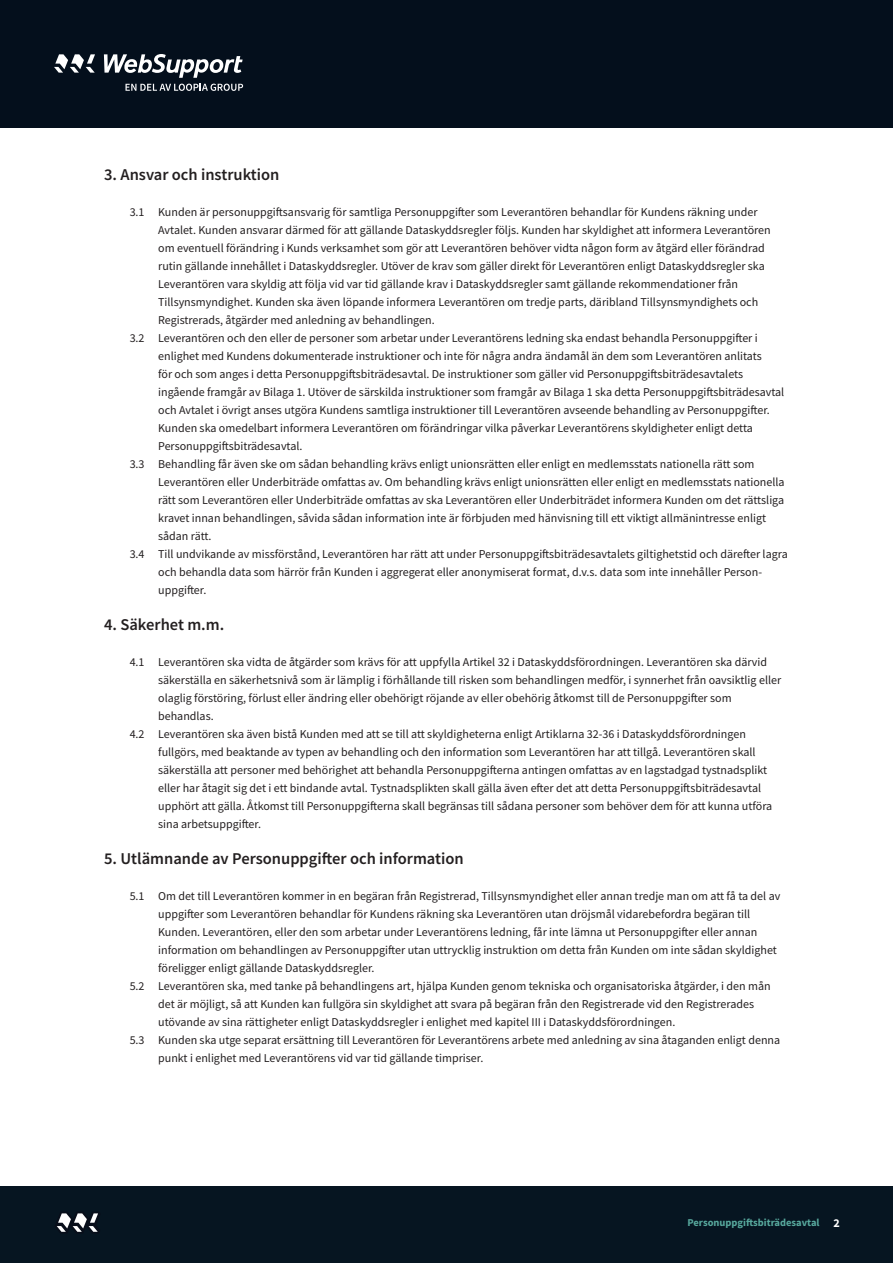
<style>
.page{position:relative;width:893px;height:1263px;background:#fff}
.page>*{position:absolute;margin:0;border:0;box-sizing:border-box;transform-origin:0 0}
.t1{font:600 16.5px "Source Sans Pro";color:#231f20}
.t2{font:12px/18px "Source Sans Pro";color:#231f20}
.t3{font:700 12px "Source Sans Pro";color:#fff}
.t4{font:700 10.5px "Source Sans Pro";color:#57a89d}
</style>
<div class="page">
<div style="left:0;top:0;width:893px;height:128px;background:#040f1c"></div>
<svg style="left:125px;top:84px;width:118px;height:7px"></svg>
<svg style="left:54px;top:54px;width:189px;height:24px"></svg>
<div style="left:0;top:1186px;width:893px;height:77px;background:#061521"></div>
<svg style="left:56px;top:1213px;width:42px;height:19px"></svg>
<p class="t1" style="left:104px;top:164px;width:177px">3. Ansvar och instruktion</p>
<p class="t2" style="left:158px;top:203px;width:614px;text-indent:-28px">3.1 Kunden är personuppgiftsansvarig för samtliga Personuppgifter som Leverantören behandlar för Kundens räkning under Avtalet. Kunden ansvarar därmed för att gällande Dataskyddsregler följs. Kunden har skyldighet att informera Leverantören om eventuell förändring i Kunds verksamhet som gör att Leverantören behöver vidta någon form av åtgärd eller förändrad rutin gällande innehållet i Dataskyddsregler. Utöver de krav som gäller direkt för Leverantören enligt Dataskyddsregler ska Leverantören vara skyldig att följa vid var tid gällande krav i Dataskyddsregler samt gällande rekommendationer från Tillsynsmyndighet. Kunden ska även löpande informera Leverantören om tredje parts, däribland Tillsynsmyndighets och Registrerads, åtgärder med anledning av behandlingen.</p>
<p class="t2" style="left:158px;top:329px;width:628px;text-indent:-28px">3.2 Leverantören och den eller de personer som arbetar under Leverantörens ledning ska endast behandla Personuppgifter i enlighet med Kundens dokumenterade instruktioner och inte för några andra ändamål än dem som Leverantören anlitats<br>för och som anges i detta Personuppgiftsbiträdesavtal. De instruktioner som gäller vid Personuppgiftsbiträdesavtalets ingående framgår av Bilaga 1. Utöver de särskilda instruktioner som framgår av Bilaga 1 ska detta Personuppgiftsbiträdesavtal och Avtalet i övrigt anses utgöra Kundens samtliga instruktioner till Leverantören avseende behandling av Personuppgifter.<br>Kunden ska omedelbart informera Leverantören om förändringar vilka påverkar Leverantörens skyldigheter enligt detta Personuppgiftsbiträdesavtal.</p>
<p class="t2" style="left:158px;top:455px;width:628px;text-indent:-28px">3.3 Behandling får även ske om sådan behandling krävs enligt unionsrätten eller enligt en medlemsstats nationella rätt som<br>Leverantören eller Underbiträde omfattas av. Om behandling krävs enligt unionsrätten eller enligt en medlemsstats nationella</p>
<p class="t2" style="left:158px;top:491px;width:627px">rätt som Leverantören eller Underbiträde omfattas av ska Leverantören eller Underbiträdet informera Kunden om det rättsliga kravet innan behandlingen, såvida sådan information inte är förbjuden med hänvisning till ett viktigt allmänintresse enligt sådan rätt.</p>
<p class="t2" style="left:130px;top:545px;width:659px">3.4 Till undvikande av missförstånd, Leverantören har rätt att under Personuppgiftsbiträdesavtalets giltighetstid och därefter lagra</p>
<p class="t2" style="left:158px;top:563px;width:605px">och behandla data som härrör från Kunden i aggregerat eller anonymiserat format, d.v.s. data som inte innehåller Person-</p>
<p class="t2" style="left:158px;top:581px;width:50px">uppgifter.</p>
<p class="t1" style="left:104px;top:614px;width:122px">4. Säkerhet m.m.</p>
<p class="t2" style="left:130px;top:653px;width:639px">4.1 Leverantören ska vidta de åtgärder som krävs för att uppfylla Artikel 32 i Dataskyddsförordningen. Leverantören ska därvid</p>
<p class="t2" style="left:158px;top:671px;width:625px">säkerställa en säkerhetsnivå som är lämplig i förhållande till risken som behandlingen medför, i synnerhet från oavsiktlig eller olaglig förstöring, förlust eller ändring eller obehörigt röjande av eller obehörig åtkomst till de Personuppgifter som behandlas.</p>
<p class="t2" style="left:158px;top:725px;width:616px;text-indent:-28px">4.2 Leverantören ska även bistå Kunden med att se till att skyldigheterna enligt Artiklarna 32-36 i Dataskyddsförordningen fullgörs, med beaktande av typen av behandling och den information som Leverantören har att tillgå. Leverantören skall säkerställa att personer med behörighet att behandla Personuppgifterna antingen omfattas av en lagstadgad tystnadsplikt eller har åtagit sig det i ett bindande avtal. Tystnadsplikten skall gälla även efter det att detta Personuppgiftsbiträdesavtal upphört att gälla. Åtkomst till Personuppgifterna skall begränsas till sådana personer som behöver dem för att kunna utföra sina arbetsuppgifter.</p>
<p class="t1" style="left:104px;top:848px;width:361px">5. Utlämnande av Personuppgifter och information</p>
<p class="t2" style="left:158px;top:887px;width:624px;text-indent:-28px">5.1 Om det till Leverantören kommer in en begäran från Registrerad, Tillsynsmyndighet eller annan tredje man om att få ta del av uppgifter som Leverantören behandlar för Kundens räkning ska Leverantören utan dröjsmål vidarebefordra begäran till Kunden. Leverantören, eller den som arbetar under Leverantörens ledning, får inte lämna ut Personuppgifter eller annan information om behandlingen av Personuppgifter utan uttrycklig instruktion om detta från Kunden om inte sådan skyldighet föreligger enligt gällande Dataskyddsregler.</p>
<p class="t2" style="left:158px;top:977px;width:614px;text-indent:-28px">5.2 Leverantören ska, med tanke på behandlingens art, hjälpa Kunden genom tekniska och organisatoriska åtgärder, i den mån det är möjligt, så att Kunden kan fullgöra sin skyldighet att svara på begäran från den Registrerade vid den Registrerades utövande av sina rättigheter enligt Dataskyddsregler i enlighet med kapitel III i Dataskyddsförordningen.</p>
<p class="t2" style="left:158px;top:1031px;width:623px;text-indent:-28px">5.3 Kunden ska utge separat ersättning till Leverantören för Leverantörens arbete med anledning av sina åtaganden enligt denna punkt i enlighet med Leverantörens vid var tid gällande timpriser.</p>
<p class="t4" style="left:687px;top:1215px;width:134px">Personuppgiftsbiträdesavtal</p>
<p class="t3" style="left:833px;top:1215px;width:8px">2</p>
</div>
